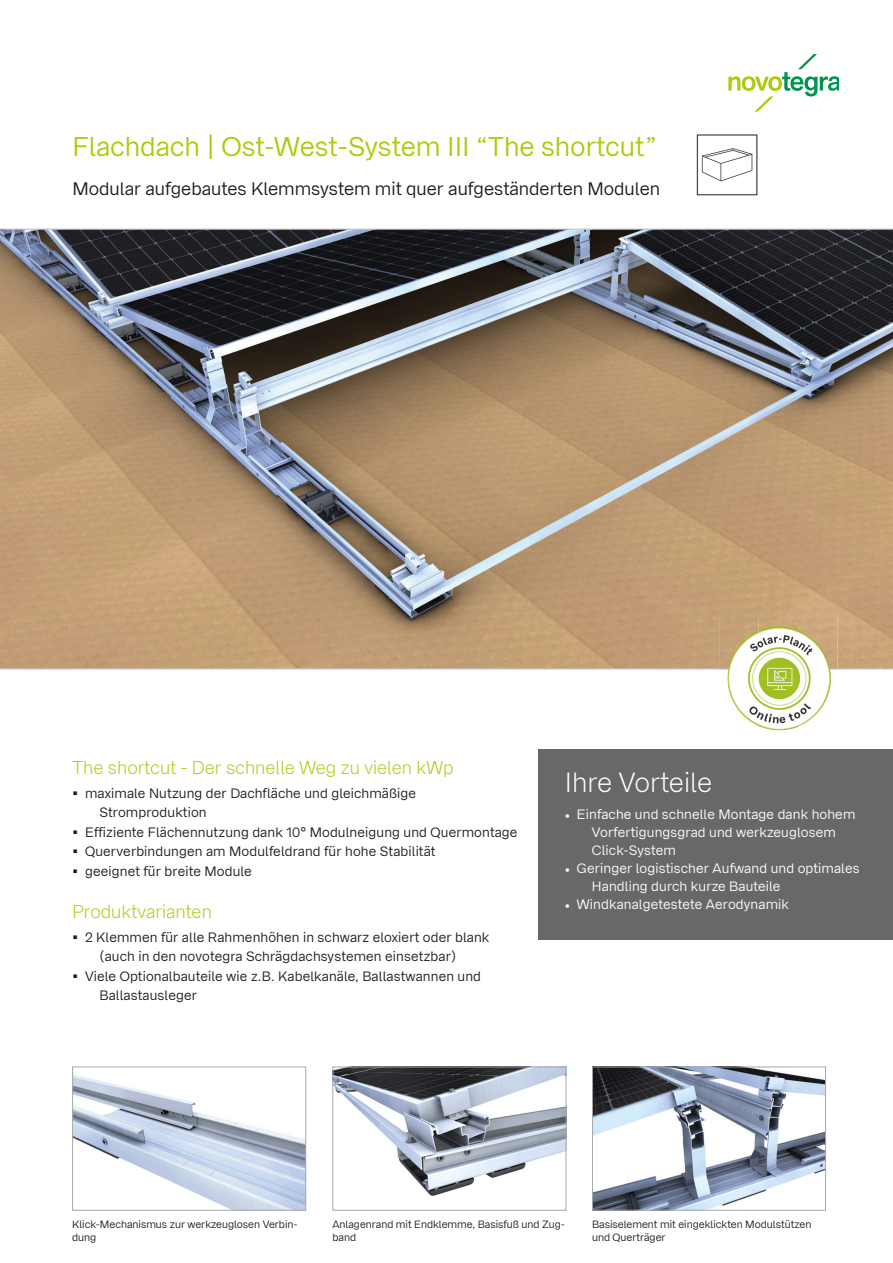
<style>
.page{position:relative;width:893px;height:1263px;background:#fff}
.page>*{position:absolute;margin:0;border:0;box-sizing:border-box;transform-origin:0 0}
.t1{font:27px "Bay Wa Sans";color:#afca0b}
.t2{font:300 27px "Bay Wa Sans";color:#fff}
.t3{font:18px "Bay Wa Sans";color:#1d1d1b}
.t4{font:300 18px "Bay Wa Sans";color:#afca0b}
.t5{font:13.5px/19.5px "Bay Wa Sans";letter-spacing:.01em;color:#1d1d1b}
.t6{font:13.5px/18px "Bay Wa Sans";letter-spacing:.01em;color:#fff}
.t7{font:10.5px/13.5px "Bay Wa Sans";color:#1d1d1b}
.s1{font-family:"Minion Pro"}
</style>
<div class="page">
<svg style="left:728px;top:54px;width:111px;height:58px"></svg>
<img style="left:0;top:230px;width:893px;height:439px">
<hr style="left:0;top:229px;width:893px;height:1px;background:#a8a8a8">
<hr style="left:0;top:669px;width:893px;height:1px;background:#a8a8a8">
<div style="left:538px;top:749px;width:355px;height:191px;background:#676867"></div>
<img style="left:696px;top:134px;width:62px;height:62px">
<img style="left:74px;top:1075px;width:230px;height:133px">
<div style="left:72px;top:1066px;width:234px;height:144px;border:1px solid #a8a8a8"></div>
<img style="left:334px;top:1068px;width:230px;height:128px">
<div style="left:332px;top:1066px;width:234px;height:144px;border:1px solid #a8a8a8"></div>
<img style="left:594px;top:1068px;width:230px;height:140px">
<div style="left:592px;top:1066px;width:234px;height:144px;border:1px solid #a8a8a8"></div>
<img style="left:719px;top:617px;width:39px;height:67px">
<img style="left:798px;top:617px;width:39px;height:76px">
<img style="left:767px;top:729px;width:24px;height:2px">
<img style="left:758px;top:617px;width:40px;height:11px">
<img style="left:719px;top:669px;width:118px;height:1px">
<img style="left:728px;top:628px;width:101px;height:101px">
<h1 class="t1" style="left:72px;top:130px;width:586px">Flachdach | Ost-West-System III “The shortcut”</h1>
<h2 class="t3" style="left:72px;top:177px;width:589px">Modular aufgebautes Klemmsystem mit quer aufgeständerten Modulen</h2>
<h2 class="t4" style="left:72px;top:757px;width:383px">The shortcut - Der schnelle Weg zu vielen kWp</h2>
<p class="t5" style="left:99px;top:783px;width:318px;text-indent:-27px">• maximale Nutzung der Dachfläche und gleichmäßige<br>Stromproduktion</p>
<p class="t5" style="left:72px;top:822px;width:447px">• Effiziente Flächennutzung dank 10° Modulneigung und Quermontage</p>
<p class="t5" style="left:72px;top:842px;width:365px">• Querverbindungen am Modulfeldrand für hohe Stabilität</p>
<p class="t5" style="left:72px;top:861px;width:181px">• geeignet für breite Module</p>
<h2 class="t4" style="left:72px;top:901px;width:141px">Produktvarianten</h2>
<p class="t5" style="left:72px;top:927px;width:419px;text-align:center">• 2 Klemmen für alle Rahmenhöhen in schwarz eloxiert oder blank (auch in den novotegra Schrägdachsystemen einsetzbar)</p>
<p class="t5" style="left:99px;top:966px;width:383px;text-indent:-27px">• Viele Optionalbauteile wie z.B. Kabelkanäle, Ballastwannen und<br>Ballastausleger</p>
<h1 class="t2" style="left:565px;top:766px;width:149px">Ihre Vorteile</h1>
<p class="t6" style="left:592px;top:805px;width:265px;text-indent:-27px"><span class="s1">•</span> Einfache und schnelle Montage dank hohem<br>Vorfertigungsgrad und werkzeuglosem<br>Click-System</p>
<p class="t6" style="left:592px;top:859px;width:269px;text-indent:-27px"><span class="s1">•</span> Geringer logistischer Aufwand und optimales<br>Handling durch kurze Bauteile</p>
<p class="t6" style="left:565px;top:895px;width:226px"><span class="s1">•</span> Windkanalgetestete Aerodynamik</p>
<p class="t7" style="left:72px;top:1217px;width:227px">Klick-Mechanismus zur werkzeuglosen Verbin&shy;dung</p>
<p class="t7" style="left:332px;top:1217px;width:234px">Anlagenrand mit Endklemme, Basisfuß und Zug&shy;band</p>
<p class="t7" style="left:592px;top:1217px;width:221px">Basiselement mit eingeklickten Modulstützen und Querträger</p>
</div>
